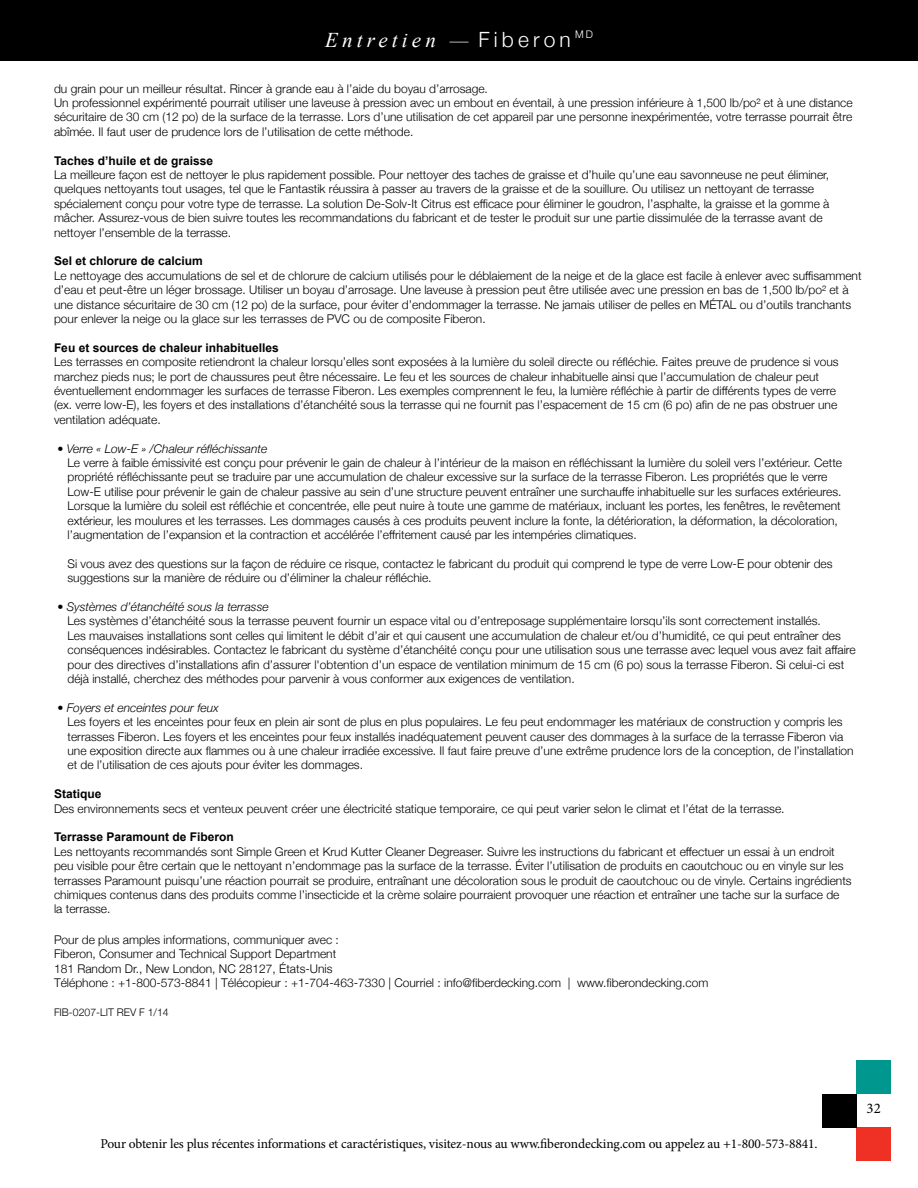
<style>
.page{position:relative;width:918px;height:1188px;background:#fff}
.page>*{position:absolute;margin:0;border:0;box-sizing:border-box;transform-origin:0 0}
.t1{font:italic 21px "Times New Roman";letter-spacing:.2em;color:#fff}
.t2{font:14.7px "Minion Pro";color:#000}
.t3{font:13.5px "Minion Pro";letter-spacing:-.01em;color:#000}
.t4{font:300 12px/14.4px "Helvetica Neue";color:#000}
.t5{font:700 12px "Arial";color:#000}
.t6{font:italic 300 12px "Helvetica Neue";color:#000}
.t7{font:300 10.5px "Helvetica Neue";color:#000}
.s1{font-family:"Helvetica Neue";font-weight:300;font-style:normal}
</style>
<div class="page">
<div style="left:856px;top:1060px;width:35px;height:34px;background:#00988e"></div>
<div style="left:856px;top:1127px;width:35px;height:34px;background:#ee3124"></div>
<div style="left:822px;top:1094px;width:34px;height:33px;background:#000"></div>
<div style="left:0;top:0;width:918px;height:60px;background:#000"></div>
<h1 class="t1" style="left:325px;top:26px;width:269px">Entretien — <span class="s1">Fiberon</span> <sup>MD</sup></h1>
<p class="t4" style="left:54px;top:80px;width:800px">du grain pour un meilleur résultat. Rincer à grande eau à l’aide du boyau d’arrosage.<br>Un professionnel expérimenté pourrait utiliser une laveuse à pression avec un embout en éventail, à une pression inférieure à 1,500 lb/po² et à une distance sécuritaire de 30 cm (12 po) de la surface de la terrasse. Lors d’une utilisation de cet appareil par une personne inexpérimentée, votre terrasse pourrait être abîmée. Il faut user de prudence lors de l’utilisation de cette méthode.</p>
<p class="t5" style="left:54px;top:152px;width:161px">Taches d’huile et de graisse</p>
<p class="t4" style="left:54px;top:167px;width:777px">La meilleure façon est de nettoyer le plus rapidement possible. Pour nettoyer des taches de graisse et d’huile qu’une eau savonneuse ne peut éliminer, quelques nettoyants tout usages, tel que le Fantastik réussira à passer au travers de la graisse et de la souillure. Ou utilisez un nettoyant de terrasse spécialement conçu pour votre type de terrasse. La solution De-Solv-It Citrus est efficace pour éliminer le goudron, l’asphalte, la graisse et la gomme à mâcher. Assurez-vous de bien suivre toutes les recommandations du fabricant et de tester le produit sur une partie dissimulée de la terrasse avant de nettoyer l’ensemble de la terrasse.</p>
<p class="t5" style="left:54px;top:253px;width:150px">Sel et chlorure de calcium</p>
<p class="t4" style="left:54px;top:268px;width:809px">Le nettoyage des accumulations de sel et de chlorure de calcium utilisés pour le déblaiement de la neige et de la glace est facile à enlever avec suffisamment d’eau et peut-être un léger brossage. Utiliser un boyau d’arrosage. Une laveuse à pression peut être utilisée avec une pression en bas de 1,500 lb/po² et à une distance sécuritaire de 30 cm (12 po) de la surface, pour éviter d’endommager la terrasse. Ne jamais utiliser de pelles en MÉTAL ou d’outils tranchants pour enlever la neige ou la glace sur les terrasses de PVC ou de composite Fiberon.</p>
<p class="t5" style="left:54px;top:340px;width:226px">Feu et sources de chaleur inhabituelles</p>
<p class="t4" style="left:54px;top:354px;width:786px">Les terrasses en composite retiendront la chaleur lorsqu’elles sont exposées à la lumière du soleil directe ou réfléchie. Faites preuve de prudence si vous marchez pieds nus; le port de chaussures peut être nécessaire. Le feu et les sources de chaleur inhabituelle ainsi que l’accumulation de chaleur peut éventuellement endommager les surfaces de terrasse Fiberon. Les exemples comprennent le feu, la lumière réfléchie à partir de différents types de verre (ex. verre low-E), les foyers et des installations d’étanchéité sous la terrasse qui ne fournit pas l’espacement de 15 cm (6 po) afin de ne pas obstruer une ventilation adéquate.</p>
<p class="t6" style="left:57px;top:439px;width:212px">• Verre « Low-E » /Chaleur réfléchissante</p>
<p class="t4" style="left:68px;top:455px;width:776px">Le verre à faible émissivité est conçu pour prévenir le gain de chaleur à l’intérieur de la maison en réfléchissant la lumière du soleil vers l’extérieur. Cette propriété réfléchissante peut se traduire par une accumulation de chaleur excessive sur la surface de la terrasse Fiberon. Les propriétés que le verre Low-E utilise pour prévenir le gain de chaleur passive au sein d’une structure peuvent entraîner une surchauffe inhabituelle sur les surfaces extérieures.<br>Lorsque la lumière du soleil est réfléchie et concentrée, elle peut nuire à toute une gamme de matériaux, incluant les portes, les fenêtres, le revêtement extérieur, les moulures et les terrasses. Les dommages causés à ces produits peuvent inclure la fonte, la détérioration, la déformation, la décoloration, l’augmentation de l’expansion et la contraction et accélérée l’effritement causé par les intempéries climatiques.</p>
<p class="t4" style="left:68px;top:556px;width:767px">Si vous avez des questions sur la façon de réduire ce risque, contactez le fabricant du produit qui comprend le type de verre Low-E pour obtenir des suggestions sur la manière de réduire ou d’éliminer la chaleur réfléchie.</p>
<p class="t6" style="left:57px;top:597px;width:213px">• Systèmes d’étanchéité sous la terrasse</p>
<p class="t4" style="left:68px;top:613px;width:790px">Les systèmes d’étanchéité sous la terrasse peuvent fournir un espace vital ou d’entreposage supplémentaire lorsqu’ils sont correctement installés.<br>Les mauvaises installations sont celles qui limitent le débit d’air et qui causent une accumulation de chaleur et/ou d’humidité, ce qui peut entraîner des conséquences indésirables. Contactez le fabricant du système d’étanchéité conçu pour une utilisation sous une terrasse avec lequel vous avez fait affaire pour des directives d’installations afin d’assurer l'obtention d’un espace de ventilation minimum de 15 cm (6 po) sous la terrasse Fiberon. Si celui-ci est déjà installé, cherchez des méthodes pour parvenir à vous conformer aux exigences de ventilation.</p>
<p class="t6" style="left:57px;top:698px;width:163px">• Foyers et enceintes pour feux</p>
<p class="t4" style="left:68px;top:714px;width:788px">Les foyers et les enceintes pour feux en plein air sont de plus en plus populaires. Le feu peut endommager les matériaux de construction y compris les terrasses Fiberon. Les foyers et les enceintes pour feux installés inadéquatement peuvent causer des dommages à la surface de la terrasse Fiberon via une exposition directe aux flammes ou à une chaleur irradiée excessive. Il faut faire preuve d’une extrême prudence lors de la conception, de l’installation et de l’utilisation de ces ajouts pour éviter les dommages.</p>
<p class="t5" style="left:54px;top:786px;width:49px">Statique</p>
<p class="t4" style="left:54px;top:800px;width:732px">Des environnements secs et venteux peuvent créer une électricité statique temporaire, ce qui peut varier selon le climat et l’état de la terrasse.</p>
<p class="t5" style="left:54px;top:829px;width:181px">Terrasse Paramount de Fiberon</p>
<p class="t4" style="left:54px;top:844px;width:799px">Les nettoyants recommandés sont Simple Green et Krud Kutter Cleaner Degreaser. Suivre les instructions du fabricant et effectuer un essai à un endroit peu visible pour être certain que le nettoyant n’endommage pas la surface de la terrasse. Éviter l’utilisation de produits en caoutchouc ou en vinyle sur les terrasses Paramount puisqu’une réaction pourrait se produire, entraînant une décoloration sous le produit de caoutchouc ou de vinyle. Certains ingrédients chimiques contenus dans des produits comme l’insecticide et la crème solaire pourraient provoquer une réaction et entraîner une tache sur la surface de<br>la terrasse.</p>
<p class="t4" style="left:54px;top:932px;width:656px">Pour de plus amples informations, communiquer avec :<br>Fiberon, Consumer and Technical Support Department<br>181 Random Dr., New London, NC 28127, États-Unis<br>Téléphone : +1-800-573-8841 | Télécopieur : +1-704-463-7330 | Courriel : info@fiberdecking.com | www.fiberondecking.com</p>
<p class="t7" style="left:54px;top:1004px;width:116px">FIB-0207-LIT REV F 1/14</p>
<p class="t3" style="left:100px;top:1135px;width:719px">Pour obtenir les plus récentes informations et caractéristiques, visitez-nous au www.fiberondecking.com ou appelez au +1-800-573-8841.</p>
<p class="t2" style="left:867px;top:1099px;width:16px">32</p>
</div>
